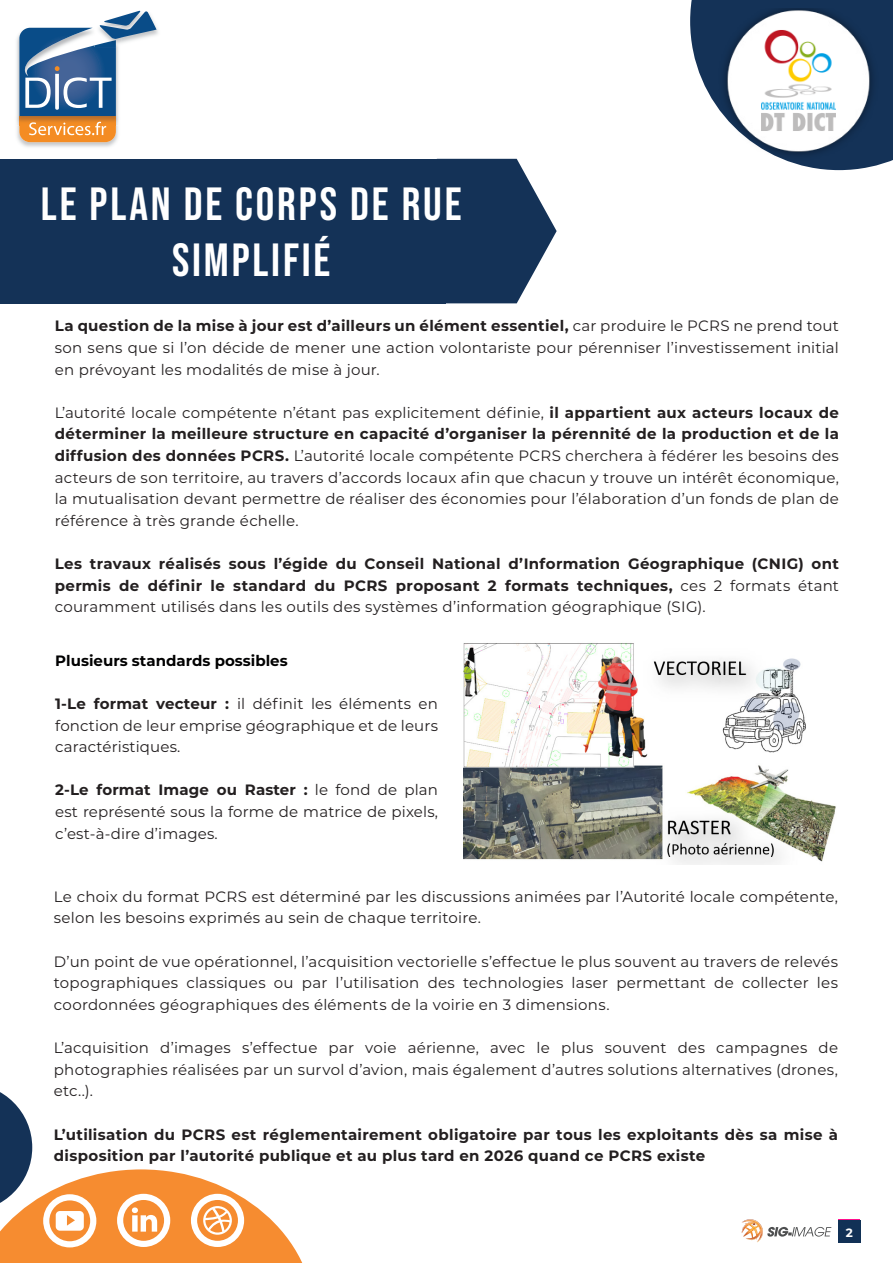
<style>
.page{position:relative;width:893px;height:1263px;background:#fff}
.page>*{position:absolute;margin:0;border:0;box-sizing:border-box;transform-origin:0 0}
.t1{font:46.5px/55.8px "Bebas Neue";letter-spacing:.06em;color:#fff;text-align:center}
.t2{font:15px/21.6px "Montserrat";letter-spacing:.01em;color:#231f20;text-align:justify}
.t3{font:700 15px/21.6px "Montserrat";letter-spacing:.02em;color:#231f20;text-align:justify}
.t4{font:700 15px "Montserrat";color:#000001}
.t5{font:700 12px "Montserrat";color:#fff}
.s1{font-weight:700}
.s2{font-weight:400}
</style>
<div class="page">
<div style="left:839px;top:1219px;width:21px;height:22px;background:#ff108d"></div>
<div style="left:838px;top:1220px;width:22px;height:22px;background:#113156"></div>
<svg style="left:741px;top:1219px;width:90px;height:23px"></svg>
<svg style="left:690px;top:0;width:203px;height:170px"></svg>
<div style="left:0;top:159px;width:446px;height:144px;background:#143257"></div>
<svg style="left:446px;top:159px;width:111px;height:144px"></svg>
<svg style="left:0;top:1092px;width:303px;height:171px"></svg>
<img style="left:719px;top:9px;width:159px;height:152px">
<img style="left:17px;top:126px;width:99px;height:21px">
<img style="left:16px;top:35px;width:3px;height:79px">
<img style="left:16px;top:114px;width:3px;height:12px">
<svg style="left:19px;top:10px;width:138px;height:132px"></svg>
<img style="left:463px;top:643px;width:373px;height:221px">
<h1 class="t1" style="left:41px;top:175px;width:422px">LE PLAN DE CORPS DE RUE<br>SIMPLIFIÉ</h1>
<p class="t2" style="left:55px;top:315px;width:786px"><span class="s1">La question de la mise à jour est d’ailleurs un élément essentiel,</span> car produire le PCRS ne prend tout son sens que si l’on décide de mener une action volontariste pour pérenniser l’investissement initial en prévoyant les modalités de mise à jour.</p>
<p class="t2" style="left:55px;top:401px;width:786px">L’autorité locale compétente n’étant pas explicitement définie, <span class="s1">il appartient aux acteurs locaux de déterminer la meilleure structure en capacité d’organiser la pérennité de la production et de la diffusion des données PCRS.</span> L’autorité locale compétente PCRS cherchera à fédérer les besoins des acteurs de son territoire, au travers d’accords locaux afin que chacun y trouve un intérêt économique, la mutualisation devant permettre de réaliser des économies pour l’élaboration d’un fonds de plan de référence à très grande échelle.</p>
<p class="t3" style="left:55px;top:552px;width:786px">Les travaux réalisés sous l’égide du Conseil National d’Information Géographique (CNIG) ont permis de définir le standard du PCRS proposant 2 formats techniques, <span class="s2">ces 2 formats étant couramment utilisés dans les outils des systèmes d’information géographique (SIG).</span></p>
<p class="t4" style="left:55px;top:650px;width:234px">Plusieurs standards possibles</p>
<p class="t2" style="left:55px;top:692px;width:384px"><span class="s1">1-Le format vecteur :</span> il définit les éléments en fonction de leur emprise géographique et de leurs caractéristiques.</p>
<p class="t2" style="left:55px;top:779px;width:384px"><span class="s1">2-Le format Image ou Raster :</span> le fond de plan est représenté sous la forme de matrice de pixels, c’est-à-dire d’images.</p>
<p class="t2" style="left:54px;top:885px;width:786px">Le choix du format PCRS est déterminé par les discussions animées par l’Autorité locale compétente, selon les besoins exprimés au sein de chaque territoire.</p>
<p class="t2" style="left:54px;top:950px;width:786px">D’un point de vue opérationnel, l’acquisition vectorielle s’effectue le plus souvent au travers de relevés topographiques classiques ou par l’utilisation des technologies laser permettant de collecter les coordonnées géographiques des éléments de la voirie en 3 dimensions.</p>
<p class="t2" style="left:54px;top:1036px;width:786px">L’acquisition d’images s’effectue par voie aérienne, avec le plus souvent des campagnes de photographies réalisées par un survol d’avion, mais également d’autres solutions alternatives (drones, etc..).</p>
<p class="t3" style="left:54px;top:1122px;width:786px">L’utilisation du PCRS est réglementairement obligatoire par tous les exploitants dès sa mise à disposition par l’autorité publique et au plus tard en 2026 quand ce PCRS existe</p>
<p class="t5" style="left:846px;top:1224px;width:9px">2</p>
</div>
